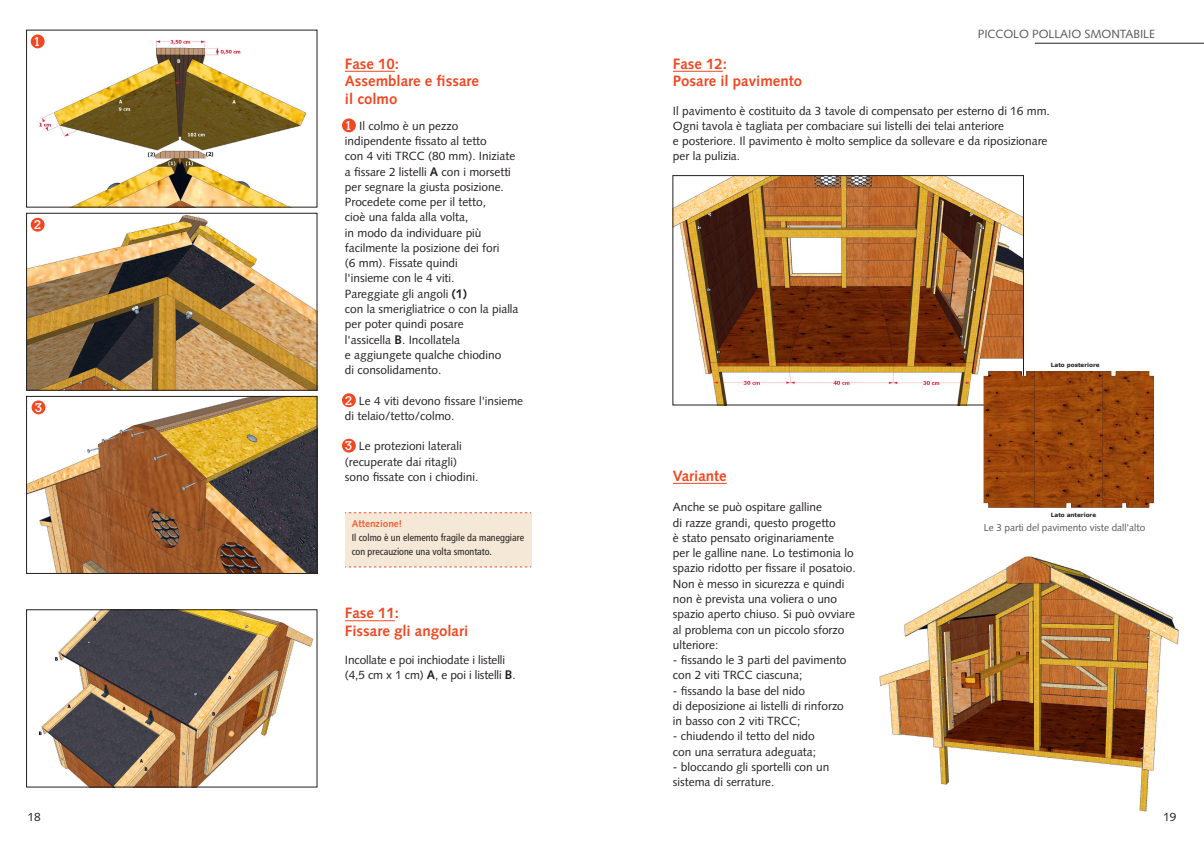
<style>
.page{position:relative;width:1204px;height:849px;background:#fff}
.page>*{position:absolute;margin:0;border:0;box-sizing:border-box;transform-origin:0 0}
.ETAPE{font:700 15px/17.5px "Syntax";color:#f04822}
.TXT_COURANT{font:12.5px "Calvert";color:#fff}
.TXT_COURANT-2{font:11.88px/15.2px "Syntax";color:#231f20}
.TITRE_COURANT{font:11.88px "Syntax";letter-spacing:-.005em;color:#57585a}
.ENCADRE_TXT{font:condensed 10px/13.8px "Frutiger";color:#231f20}
.LEGENDE{font:10px "Syntax";letter-spacing:-.005em;color:#57585a}
.T_Encadre_rouge{font:700 10px "Syntax";color:#f1613c}
.LEGENDE_ETAPES{font:700 5.75px "Verdana";letter-spacing:-.005em;color:#231f20}
.s1{font-family:"Calvert";font-size:12.5px;color:#fff}
.s2{font-weight:700;font-size:12.5px}
</style>
<div class="page">
<hr style="left:1034px;top:43px;width:169px;height:1px;background:#231f20">
<img style="left:674px;top:177px;width:347px;height:226px">
<div style="left:672px;top:175px;width:351px;height:230px;border:1px solid #231f20"></div>
<div style="left:342px;top:118px;width:14px;height:14px;background:#f04822;border-radius:50%"></div>
<div style="left:342px;top:393px;width:14px;height:14px;background:#f04822;border-radius:50%"></div>
<div style="left:342px;top:438px;width:14px;height:14px;background:#f04822;border-radius:50%"></div>
<hr style="left:672px;top:483px;width:54px;height:1px;background:#f04822">
<img style="left:879px;top:556px;width:300px;height:255px">
<hr style="left:345px;top:620px;width:50px;height:1px;background:#f04822">
<hr style="left:672px;top:71px;width:50px;height:1px;background:#f04822">
<hr style="left:345px;top:71px;width:50px;height:1px;background:#f04822">
<div style="left:345px;top:512px;width:186px;height:54px;background:#f6e8d6"></div>
<svg style="left:345px;top:512px;width:186px;height:1px"></svg>
<svg style="left:345px;top:566px;width:186px;height:1px"></svg>
<img style="left:30px;top:35px;width:277px;height:170px">
<img style="left:28px;top:215px;width:287px;height:173px">
<div style="left:26px;top:213px;width:291px;height:177px;border:1px solid #231f20"></div>
<img style="left:38px;top:611px;width:276px;height:173px">
<div style="left:26px;top:609px;width:291px;height:177px;border:1px solid #231f20"></div>
<img style="left:28px;top:398px;width:287px;height:173px">
<div style="left:26px;top:396px;width:291px;height:177px;border:1px solid #231f20"></div>
<img style="left:908px;top:370px;width:246px;height:138px">
<div style="left:31px;top:34px;width:14px;height:14px;background:#f04822;border-radius:50%"></div>
<div style="left:31px;top:218px;width:14px;height:13px;background:#f04822;border-radius:50%"></div>
<div style="left:32px;top:400px;width:13px;height:14px;background:#f04822;border-radius:50%"></div>
<p class="TXT_COURANT" style="left:33px;top:34px;width:9px">1</p>
<p class="TXT_COURANT" style="left:34px;top:217px;width:9px">2</p>
<p class="TXT_COURANT" style="left:35px;top:400px;width:9px">3</p>
<p class="ETAPE" style="left:345px;top:55px;width:136px">Fase 10:<br>Assemblare e fissare il colmo</p>
<p class="TXT_COURANT-2" style="left:345px;top:118px;width:172px"><span class="s1">1</span> Il colmo è un pezzo indipendente fissato al tetto<br>con 4 viti TRCC (80 mm). Iniziate a fissare 2 listelli <span class="s2">A</span> con i morsetti per segnare la giusta posizione.<br>Procedete come per il tetto,<br>cioè una falda alla volta,<br>in modo da individuare più facilmente la posizione dei fori<br>(6 mm). Fissate quindi<br>l'insieme con le 4 viti.<br>Pareggiate gli angoli <span class="s2">(1)</span></p>
<p class="TXT_COURANT-2" style="left:345px;top:301px;width:175px">con la smerigliatrice o con la pialla per poter quindi posare<br>l'assicella <span class="s2">B</span>. Incollatela<br>e aggiungete qualche chiodino</p>
<p class="TXT_COURANT-2" style="left:345px;top:362px;width:98px">di consolidamento.</p>
<p class="TXT_COURANT-2" style="left:345px;top:393px;width:180px"><span class="s1">2</span> Le 4 viti devono fissare l'insieme di telaio/tetto/colmo.</p>
<p class="TXT_COURANT-2" style="left:345px;top:438px;width:135px"><span class="s1">3</span> Le protezioni laterali (recuperate dai ritagli) sono fissate con i chiodini.</p>
<p class="T_Encadre_rouge" style="left:351px;top:518px;width:52px">Attenzione!</p>
<p class="ENCADRE_TXT" style="left:351px;top:530px;width:174px">Il colmo è un elemento fragile da maneggiare con precauzione una volta smontato.</p>
<p class="ETAPE" style="left:345px;top:604px;width:125px">Fase 11:<br>Fissare gli angolari</p>
<p class="TXT_COURANT-2" style="left:345px;top:652px;width:172px">Incollate e poi inchiodate i listelli (4,5 cm x 1 cm) <span class="s2">A</span>, e poi i listelli <span class="s2">B</span>.</p>
<p class="TITRE_COURANT" style="left:977px;top:27px;width:179px">PICCOLO POLLAIO SMONTABILE</p>
<p class="ETAPE" style="left:672px;top:55px;width:131px">Fase 12:<br>Posare il pavimento</p>
<p class="TXT_COURANT-2" style="left:672px;top:103px;width:378px">Il pavimento è costituito da 3 tavole di compensato per esterno di 16 mm.<br>Ogni tavola è tagliata per combaciare sui listelli dei telai anteriore<br>e posteriore. Il pavimento è molto semplice da sollevare e da riposizionare per la pulizia.</p>
<p class="ETAPE" style="left:672px;top:467px;width:55px">Variante</p>
<p class="TXT_COURANT-2" style="left:672px;top:499px;width:184px">Anche se può ospitare galline<br>di razze grandi, questo progetto<br>è stato pensato originariamente<br>per le galline nane. Lo testimonia lo spazio ridotto per fissare il posatoio.<br>Non è messo in sicurezza e quindi non è prevista una voliera o uno spazio aperto chiuso. Si può ovviare al problema con un piccolo sforzo ulteriore:</p>
<p class="TXT_COURANT-2" style="left:672px;top:652px;width:175px">- fissando le 3 parti del pavimento con 2 viti TRCC ciascuna;</p>
<p class="TXT_COURANT-2" style="left:672px;top:682px;width:172px">- fissando la base del nido<br>di deposizione ai listelli di rinforzo in basso con 2 viti TRCC;</p>
<p class="TXT_COURANT-2" style="left:672px;top:728px;width:145px">- chiudendo il tetto del nido con una serratura adeguata;</p>
<p class="TXT_COURANT-2" style="left:672px;top:759px;width:158px">- bloccando gli sportelli con un sistema di serrature.</p>
<p class="LEGENDE_ETAPES" style="left:1050px;top:361px;width:50px">Lato posteriore</p>
<p class="LEGENDE_ETAPES" style="left:1050px;top:511px;width:47px">Lato anteriore</p>
<p class="LEGENDE" style="left:983px;top:522px;width:163px">Le 3 parti del pavimento viste dall'alto</p>
<p class="TXT_COURANT-2" style="left:28px;top:809px;width:15px">18</p>
<p class="TXT_COURANT-2" style="left:1162px;top:809px;width:15px">19</p>
</div>
